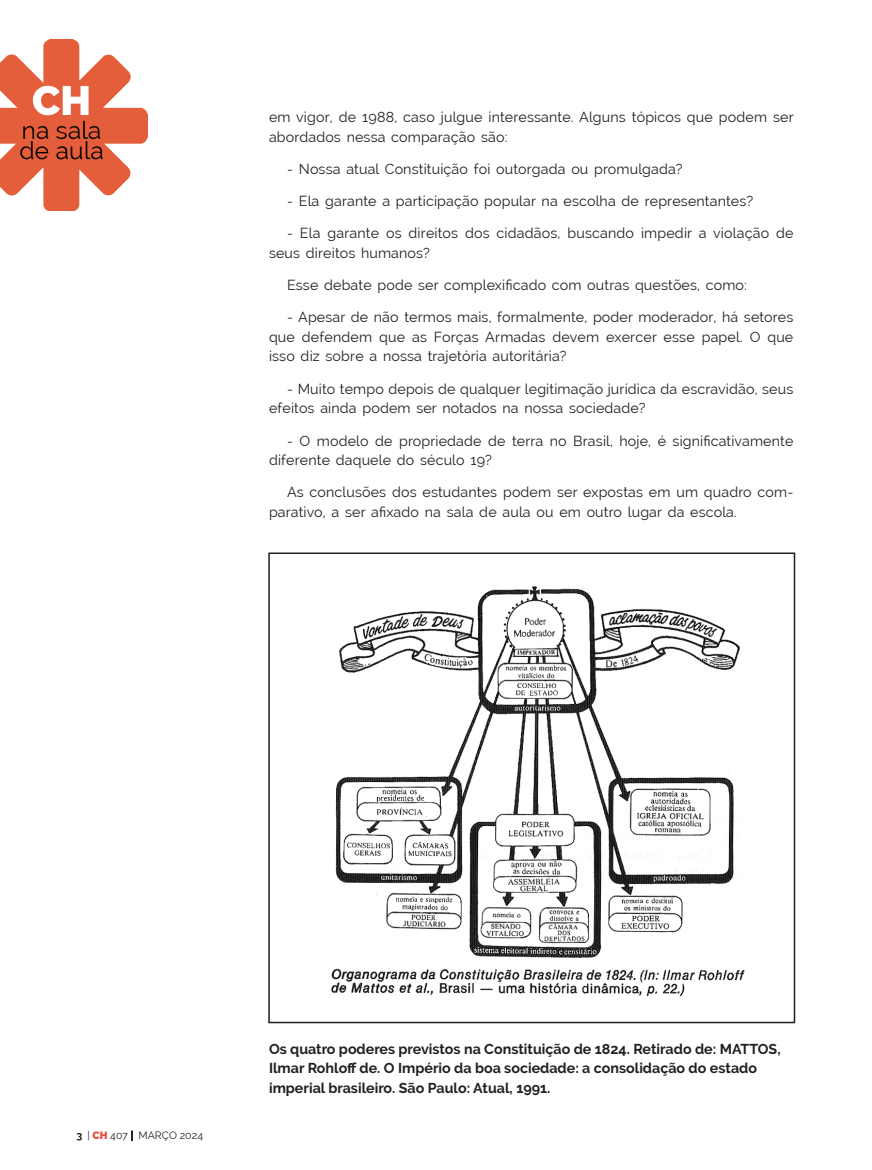
<style>
.page{position:relative;width:872px;height:1170px;background:#fff}
.page>*{position:absolute;margin:0;border:0;box-sizing:border-box;transform-origin:0 0}
.t1{font:14.25px/19.5px "Raleway";letter-spacing:.01em;color:#231f20}
.t2{font:700 14.25px/19.5px "Raleway";color:#231f20}
.t3{font:10.5px "Raleway";color:#231f20}
.s1{font-weight:700}
.s2{font-weight:900;color:#ef4838}
</style>
<div class="page">
<img style="left:0;top:39px;width:147px;height:172px">
<img style="left:331px;top:586px;width:415px;height:411px">
<div style="left:268px;top:552px;width:527px;height:471px;border:2px solid #231f20"></div>
<p class="t1" style="left:269px;top:107px;width:526px">em vigor, de 1988, caso julgue interessante. Alguns tópicos que podem ser abordados nessa comparação são:</p>
<p class="t1" style="left:287px;top:159px;width:397px">- Nossa atual Constituição foi outorgada ou promulgada?</p>
<p class="t1" style="left:287px;top:191px;width:468px">- Ela garante a participação popular na escolha de representantes?</p>
<p class="t1" style="left:269px;top:223px;width:526px;text-indent:18px">- Ela garante os direitos dos cidadãos, buscando impedir a violação de seus direitos humanos?</p>
<p class="t1" style="left:287px;top:275px;width:461px">Esse debate pode ser complexificado com outras questões, como:</p>
<p class="t1" style="left:269px;top:307px;width:526px;text-align:justify;text-indent:18px">- Apesar de não termos mais, formalmente, poder moderador, há setores que defendem que as Forças Armadas devem exercer esse papel. O que isso diz sobre a nossa trajetória autoritária?</p>
<p class="t1" style="left:269px;top:379px;width:526px;text-indent:18px">- Muito tempo depois de qualquer legitimação jurídica da escravidão, seus efeitos ainda podem ser notados na nossa sociedade?</p>
<p class="t1" style="left:269px;top:430px;width:526px;text-indent:18px">- O modelo de propriedade de terra no Brasil, hoje, é significativamente diferente daquele do século 19?</p>
<p class="t1" style="left:269px;top:482px;width:526px;text-indent:18px">As conclusões dos estudantes podem ser expostas em um quadro com&shy;parativo, a ser afixado na sala de aula ou em outro lugar da escola.</p>
<p class="t3" style="left:77px;top:1129px;width:128px"><span class="s1">3</span> | <span class="s2">CH</span> 407 | MARÇO 2024</p>
<p class="t2" style="left:269px;top:1039px;width:513px">Os quatro poderes previstos na Constituição de 1824. Retirado de: MATTOS,<br>Ilmar Rohloff de. O Império da boa sociedade: a consolidação do estado imperial brasileiro. São Paulo: Atual, 1991.</p>
</div>
